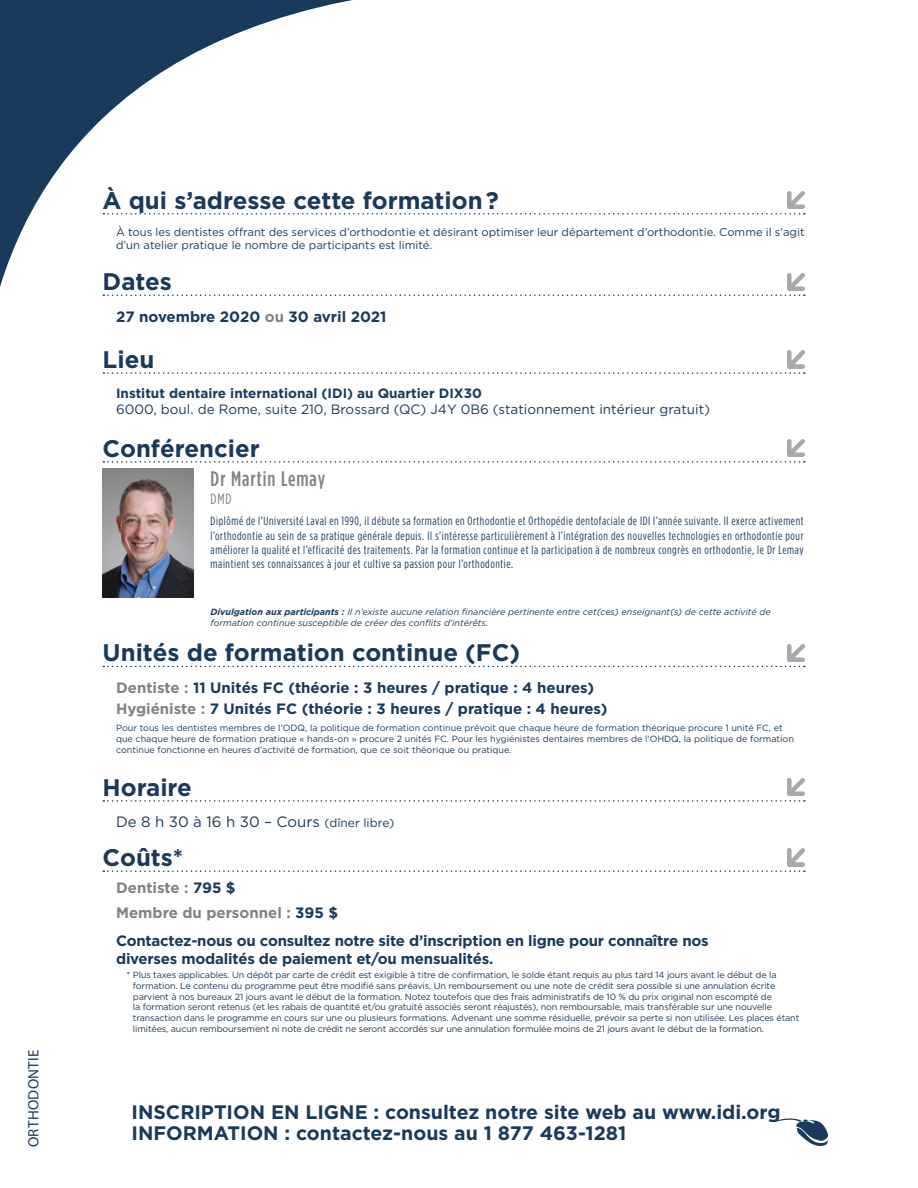
<style>
.page{position:relative;width:918px;height:1188px;background:#fff}
.page>*{position:absolute;margin:0;border:0;box-sizing:border-box;transform-origin:0 0}
.titre_crédits{font:700 24px "Gotham HTF";color:#1a3a5b}
.titre_adresse_cours{font:700 24px "Gotham HTF";color:#1a3a5b}
.titre_conférenciers{font:700 24px "Gotham HTF";color:#1a3a5b}
.titre_horaire{font:700 24px "Gotham HTF";color:#1a3a5b}
.titre_coûts{font:700 24px "Gotham HTF";color:#1a3a5b}
.titre_dates{font:700 24px "Gotham HTF";letter-spacing:-.005em;color:#1a3a5b}
.titre_lieu{font:700 24px "Gotham HTF";color:#1a3a5b}
.t1{font:500 condensed 21px "Gotham HTF";letter-spacing:.05em;color:#808285}
.texte_objectifs_fin{font:700 19.5px "Gotham HTF";color:#1a3a5b}
.petit_texte{font:700 15px/18px "Gotham HTF";letter-spacing:-.015em;color:#1a3a5b}
.texte_crédits{font:700 15px "Gotham HTF";color:#1a3a5b}
.type_de_gens{font:700 15px "Gotham HTF";color:#808285}
.jour{font:15px "Gotham HTF";color:#1a3a5b}
.texte_dates_bold{font:700 15px "Gotham HTF";color:#1a3a5b}
.section_gestion_prat{font:15px "Myriad Pro";letter-spacing:.02em;color:#1a3a5b}
.t2{font:condensed 15px "Gotham HTF";color:#808285}
.texte_lieu{font:13.5px "Gotham HTF";color:#1a3a5b}
.texte_lieu_bold{font:700 13.5px "Gotham HTF";color:#1a3a5b}
.t3{font:condensed 12px/14.4px "Gotham HTF";letter-spacing:.05em;color:#1a3a5b;text-align:justify}
.texte_adresse_cours{font:11.25px/13.5px "Gotham HTF";color:#1a3a5b}
.petit_texte-2{font:9px/10.8px "Gotham HTF";letter-spacing:-.015em;color:#1a3a5b}
.petit_texte-3{font:italic 9px/10.8px "Gotham HTF";color:#1a3a5b}
.s1{color:#808285}
.s2{font-weight:700}
.s3{font-size:12px}
.s4{color:#1a3a5b}
</style>
<div class="page">
<svg style="left:469px;top:213px;width:336px;height:2px"></svg>
<svg style="left:469px;top:294px;width:336px;height:2px"></svg>
<svg style="left:103px;top:372px;width:702px;height:2px"></svg>
<svg style="left:103px;top:461px;width:702px;height:2px"></svg>
<svg style="left:103px;top:666px;width:702px;height:1px"></svg>
<svg style="left:103px;top:800px;width:702px;height:2px"></svg>
<svg style="left:103px;top:870px;width:702px;height:2px"></svg>
<img style="left:787px;top:192px;width:18px;height:17px">
<img style="left:787px;top:273px;width:18px;height:17px">
<img style="left:787px;top:351px;width:18px;height:17px">
<img style="left:787px;top:440px;width:18px;height:17px">
<img style="left:103px;top:468px;width:90px;height:130px">
<img style="left:787px;top:644px;width:18px;height:17px">
<img style="left:787px;top:779px;width:18px;height:17px">
<img style="left:787px;top:849px;width:18px;height:17px">
<img style="left:771px;top:1118px;width:56px;height:27px">
<svg style="left:0;top:0;width:466px;height:296px"></svg>
<p class="section_gestion_prat" style="left:24px;top:1147px;width:99px;rotate:-90deg">ORTHODONTIE</p>
<p class="titre_adresse_cours" style="left:103px;top:186px;width:398px">À qui s’adresse cette formation?</p>
<p class="texte_adresse_cours" style="left:116px;top:225px;width:690px">À tous les dentistes offrant des services d’orthodontie et désirant optimiser leur département d’orthodontie. Comme il s’agit d’un atelier pratique le nombre de participants est limité.</p>
<p class="titre_dates" style="left:103px;top:268px;width:71px">Dates</p>
<p class="texte_dates_bold" style="left:116px;top:308px;width:272px">27 novembre 2020 <span class="s1">ou</span> 30 avril 2021</p>
<p class="titre_lieu" style="left:103px;top:346px;width:53px">Lieu</p>
<p class="texte_lieu_bold" style="left:116px;top:385px;width:368px">Institut dentaire international (IDI) au Quartier DIX30</p>
<p class="texte_lieu" style="left:116px;top:402px;width:595px">6000, boul. de Rome, suite 210, Brossard (QC) J4Y 0B6 (stationnement intérieur gratuit)</p>
<p class="titre_conférenciers" style="left:103px;top:434px;width:159px">Conférencier</p>
<p class="t1" style="left:211px;top:467px;width:116px">Dr Martin Lemay</p>
<p class="t2" style="left:211px;top:491px;width:22px">DMD</p>
<p class="t3" style="left:211px;top:514px;width:594px">Diplômé de l’Université Laval en 1990, il débute sa formation en Orthodontie et Orthopédie dentofaciale de IDI l’année suivante. Il exerce activement l’orthodontie au sein de sa pratique générale depuis. Il s’intéresse particulièrement à l’intégration des nouvelles technologies en orthodontie pour améliorer la qualité et l’efficacité des traitements. Par la formation continue et la participation à de nombreux congrès en orthodontie, le Dr Lemay maintient ses connaissances à jour et cultive sa passion pour l’orthodontie.</p>
<p class="petit_texte-3" style="left:211px;top:606px;width:562px"><span class="s2">Divulgation aux participants :</span> Il n’existe aucune relation financière pertinente entre cet(ces) enseignant(s) de cette activité de formation continue susceptible de créer des conflits d’intérêts.</p>
<p class="titre_crédits" style="left:103px;top:639px;width:419px">Unités de formation continue (FC)</p>
<p class="texte_crédits" style="left:116px;top:679px;width:480px"><span class="s1">Dentiste :</span> 11 Unités FC (théorie : 3 heures / pratique : 4 heures)</p>
<p class="texte_crédits" style="left:116px;top:700px;width:493px"><span class="s1">Hygiéniste :</span> 7 Unités FC (théorie : 3 heures / pratique : 4 heures)</p>
<p class="petit_texte-2" style="left:116px;top:723px;width:679px">Pour tous les dentistes membres de l’ODQ, la politique de formation continue prévoit que chaque heure de formation théorique procure 1 unité FC, et que chaque heure de formation pratique « hands-on » procure 2 unités FC. Pour les hygiénistes dentaires membres de l’OHDQ, la politique de formation continue fonctionne en heures d’activité de formation, que ce soit théorique ou pratique.</p>
<p class="titre_horaire" style="left:103px;top:773px;width:91px">Horaire</p>
<p class="jour" style="left:116px;top:814px;width:280px">De 8 h 30 à 16 h 30 – Cours <span class="s3">(dîner libre)</span></p>
<p class="titre_coûts" style="left:103px;top:844px;width:82px">Coûts*</p>
<p class="type_de_gens" style="left:116px;top:879px;width:121px">Dentiste : <span class="s4">795 $</span></p>
<p class="type_de_gens" style="left:116px;top:904px;width:223px">Membre du personnel : <span class="s4">395 $</span></p>
<p class="petit_texte" style="left:116px;top:931px;width:594px">Contactez-nous ou consultez notre site d’inscription en ligne pour connaître nos diverses modalités de paiement et/ou mensualités.</p>
<p class="petit_texte-2" style="left:133px;top:969px;width:668px;text-indent:-6px">* Plus taxes applicables. Un dépôt par carte de crédit est exigible à titre de confirmation, le solde étant requis au plus tard 14 jours avant le début de la formation. Le contenu du programme peut être modifié sans préavis. Un remboursement ou une note de crédit sera possible si une annulation écrite parvient à nos bureaux 21 jours avant le début de la formation. Notez toutefois que des frais administratifs de 10 % du prix original non escompté de<br>la formation seront retenus (et les rabais de quantité et/ou gratuité associés seront réajustés), non remboursable, mais transférable sur une nouvelle transaction dans le programme en cours sur une ou plusieurs formations. Advenant une somme résiduelle, prévoir sa perte si non utilisée. Les places étant limitées, aucun remboursement ni note de crédit ne seront accordés sur une annulation formulée moins de 21 jours avant le début de la formation.</p>
<p class="texte_objectifs_fin" style="left:132px;top:1100px;width:651px">INSCRIPTION EN LIGNE : consultez notre site web au www.idi.org</p>
<p class="texte_objectifs_fin" style="left:132px;top:1121px;width:496px">INFORMATION : contactez-nous au 1 877 463-1281</p>
</div>
